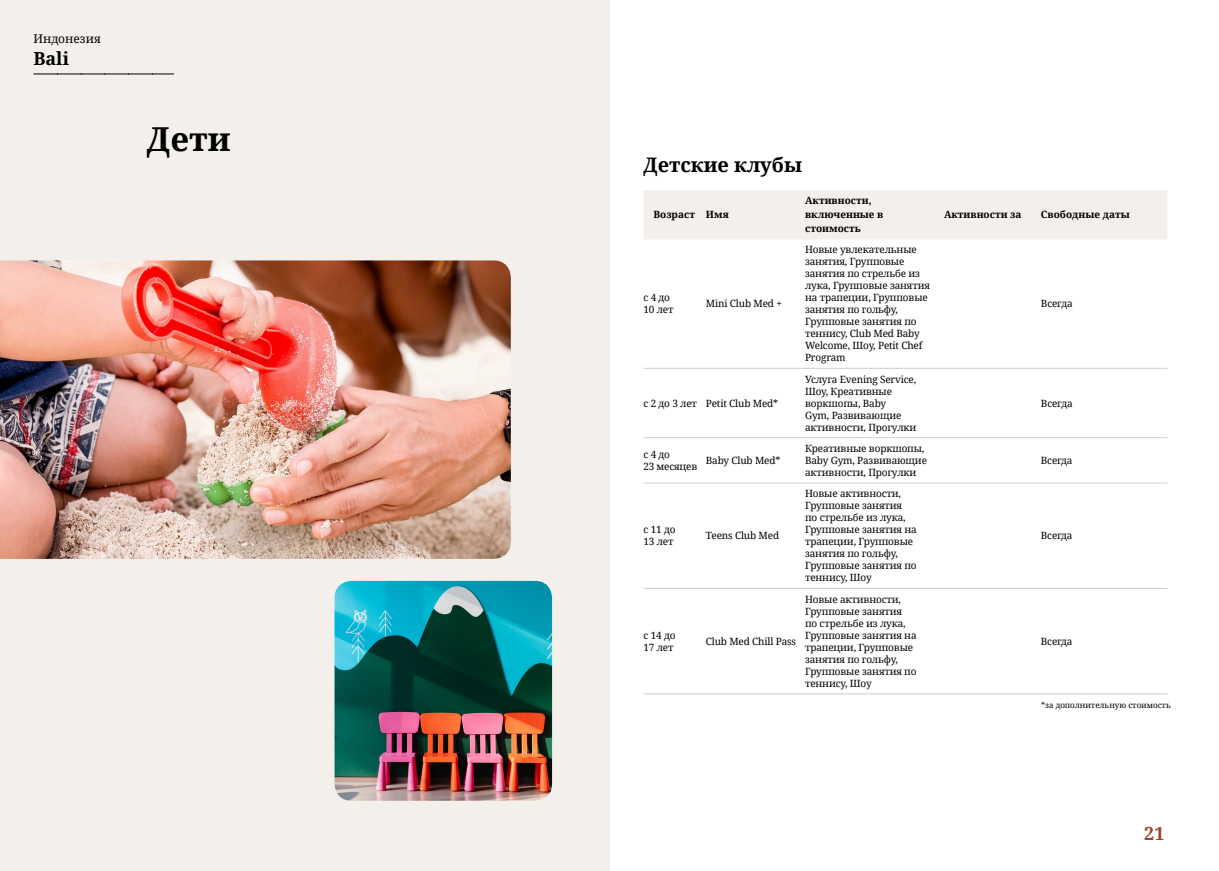
<style>
.page{position:relative;width:1219px;height:871px;background:#fff}
.page>*{position:absolute;margin:0;border:0;box-sizing:border-box;transform-origin:0 0}
.t1{font:700 33px "Noto Serif";color:#000}
.t2{font:700 20px "Noto Serif";color:#000}
.t3{font:700 18px "Noto Serif";color:#000}
.t4{font:700 18px "Noto Serif";color:#9d432c}
.t5{font:12px "Noto Serif";color:#000}
.t6{font:10px/12px "Noto Serif";letter-spacing:-.015em;color:#000}
.t7{font:700 10px/14px "Noto Serif";color:#000}
.t8{font:8px "Noto Serif";color:#000}
</style>
<div class="page">
<div style="left:0;top:0;width:609px;height:870px;background:#f3f0ec"></div>
<img style="left:0;top:260px;width:511px;height:298px">
<img style="left:334px;top:580px;width:218px;height:220px">
<svg style="left:34px;top:74px;width:140px;height:1px"></svg>
<div style="left:644px;top:190px;width:523px;height:49px;background:#f3f0ec"></div>
<hr style="left:643px;top:368px;width:63px;height:1px;background:#d7cdc1">
<hr style="left:706px;top:368px;width:99px;height:1px;background:#d7cdc1">
<hr style="left:805px;top:368px;width:139px;height:1px;background:#d7cdc1">
<hr style="left:944px;top:368px;width:97px;height:1px;background:#d7cdc1">
<hr style="left:1041px;top:368px;width:126px;height:1px;background:#d7cdc1">
<hr style="left:643px;top:437px;width:63px;height:1px;background:#d7cdc1">
<hr style="left:706px;top:437px;width:99px;height:1px;background:#d7cdc1">
<hr style="left:805px;top:437px;width:139px;height:1px;background:#d7cdc1">
<hr style="left:944px;top:437px;width:97px;height:1px;background:#d7cdc1">
<hr style="left:1041px;top:437px;width:126px;height:1px;background:#d7cdc1">
<hr style="left:643px;top:482px;width:63px;height:1px;background:#d7cdc1">
<hr style="left:706px;top:482px;width:99px;height:1px;background:#d7cdc1">
<hr style="left:805px;top:482px;width:139px;height:1px;background:#d7cdc1">
<hr style="left:944px;top:482px;width:97px;height:1px;background:#d7cdc1">
<hr style="left:1041px;top:482px;width:126px;height:1px;background:#d7cdc1">
<hr style="left:643px;top:587px;width:63px;height:1px;background:#d7cdc1">
<hr style="left:706px;top:587px;width:99px;height:1px;background:#d7cdc1">
<hr style="left:805px;top:587px;width:139px;height:1px;background:#d7cdc1">
<hr style="left:944px;top:587px;width:97px;height:1px;background:#d7cdc1">
<hr style="left:1041px;top:587px;width:126px;height:1px;background:#d7cdc1">
<hr style="left:643px;top:693px;width:63px;height:1px;background:#d7cdc1">
<hr style="left:706px;top:693px;width:99px;height:1px;background:#d7cdc1">
<hr style="left:805px;top:693px;width:139px;height:1px;background:#d7cdc1">
<hr style="left:944px;top:693px;width:97px;height:1px;background:#d7cdc1">
<hr style="left:1041px;top:693px;width:126px;height:1px;background:#d7cdc1">
<p class="t5" style="left:33px;top:30px;width:69px">Индонезия</p>
<h3 class="t3" style="left:33px;top:45px;width:37px">Bali</h3>
<h1 class="t1" style="left:147px;top:116px;width:85px">Дети</h1>
<h2 class="t2" style="left:643px;top:150px;width:160px">Детские клубы</h2>
<p class="t7" style="left:653px;top:207px;width:77px">Возраст Имя</p>
<p class="t7" style="left:805px;top:193px;width:80px">Активности, включенные в стоимость</p>
<p class="t6" style="left:643px;top:291px;width:32px">c 4 до<br>10 лет</p>
<p class="t6" style="left:706px;top:297px;width:78px">Mini Club Med +</p>
<p class="t6" style="left:643px;top:396px;width:136px">с 2 до 3 лет Petit Club Med*</p>
<p class="t6" style="left:805px;top:243px;width:126px">Новые увлекательные занятия, Групповые занятия по стрельбе из лука, Групповые занятия на трапеции, Групповые занятия по гольфу,<br>Групповые занятия по теннису, Club Med Baby<br>Welcome, Шоу, Petit Chef<br>Program</p>
<p class="t6" style="left:805px;top:372px;width:113px">Услуга Evening Service,<br>Шоу, Креативные воркшопы, Baby<br>Gym, Развивающие активности, Прогулки</p>
<p class="t6" style="left:643px;top:448px;width:55px">с 4 до<br>23 месяцев</p>
<p class="t6" style="left:706px;top:454px;width:76px">Baby Club Med*</p>
<p class="t6" style="left:805px;top:442px;width:123px">Креативные воркшопы,<br>Baby Gym, Развивающие активности, Прогулки</p>
<p class="t6" style="left:643px;top:523px;width:33px">с 11 до<br>13 лет</p>
<p class="t6" style="left:706px;top:529px;width:75px">Teens Club Med</p>
<p class="t6" style="left:643px;top:628px;width:33px">с 14 до<br>17 лет</p>
<p class="t6" style="left:706px;top:634px;width:92px">Club Med Chill Pass</p>
<p class="t6" style="left:805px;top:487px;width:113px">Новые активности,<br>Групповые занятия по стрельбе из лука,<br>Групповые занятия на трапеции, Групповые занятия по гольфу,<br>Групповые занятия по теннису, Шоу</p>
<p class="t6" style="left:805px;top:592px;width:113px">Новые активности,<br>Групповые занятия по стрельбе из лука,<br>Групповые занятия на трапеции, Групповые занятия по гольфу,<br>Групповые занятия по теннису, Шоу</p>
<p class="t7" style="left:944px;top:207px;width:79px">Активности за</p>
<p class="t7" style="left:1041px;top:207px;width:90px">Свободные даты</p>
<p class="t6" style="left:1041px;top:297px;width:33px">Всегда</p>
<p class="t6" style="left:1041px;top:396px;width:33px">Всегда</p>
<p class="t6" style="left:1041px;top:454px;width:33px">Всегда</p>
<p class="t6" style="left:1041px;top:529px;width:33px">Всегда</p>
<p class="t6" style="left:1041px;top:634px;width:33px">Всегда</p>
<p class="t8" style="left:1041px;top:699px;width:131px">*за дополнительную стоимость</p>
<h3 class="t4" style="left:1144px;top:820px;width:22px">21</h3>
</div>
